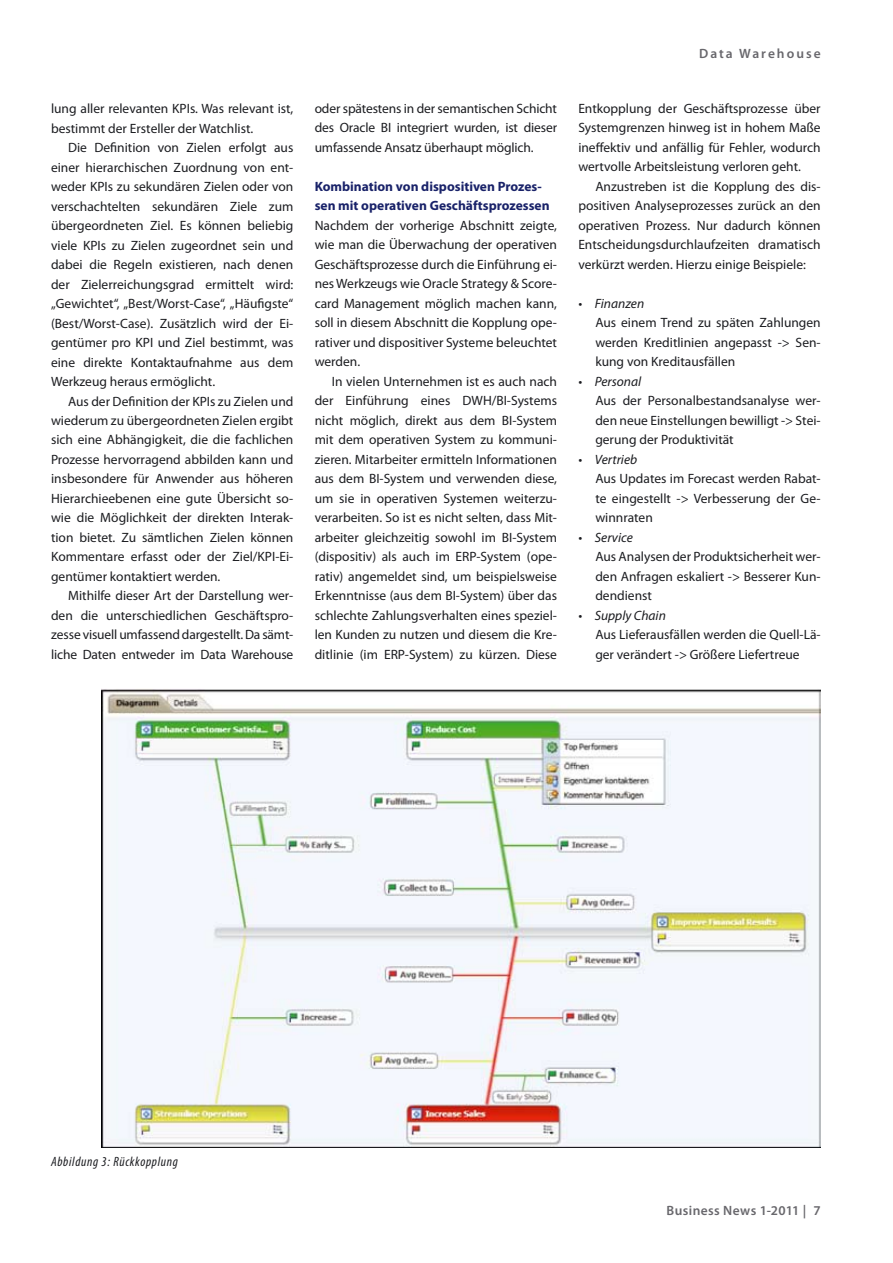
<style>
.page{position:relative;width:893px;height:1263px;background:#fff}
.page>*{position:absolute;margin:0;border:0;box-sizing:border-box;transform-origin:0 0}
.t1{font:13.5px/19.5px "Myriad Pro";color:#1b1c20;text-align:justify}
.t2{font:700 13.5px/19.5px "Myriad Pro";color:#192269}
.t3{font:italic 13.5px "Myriad Pro";color:#1b1c20}
.t4{font:italic condensed 13.5px "Myriad Pro";letter-spacing:.05em;color:#1b1c20}
.t5{font:600 13.5px "Myriad Pro";letter-spacing:.035em;color:#68676c}
.t6{font:600 13.5px "Myriad Pro";letter-spacing:.15em;color:#68676c}
</style>
<div class="page">
<img style="left:101px;top:689px;width:720px;height:458px">
<p class="t1" style="left:51px;top:99px;width:244px">lung aller relevanten KPIs. Was relevant ist, bestimmt der Ersteller der Watchlist.</p>
<p class="t1" style="left:51px;top:138px;width:244px;text-indent:17px">Die Definition von Zielen erfolgt aus einer hierarchischen Zuordnung von ent&shy;weder KPIs zu sekundären Zielen oder von verschachtelten sekundären Ziele zum übergeordneten Ziel. Es können beliebig viele KPIs zu Zielen zugeordnet sein und dabei die Regeln existieren, nach denen der Zielerreichungsgrad ermittelt wird: „Gewichtet“, „Best/Worst-Case“, „Häufigste“ (Best/Worst-Case). Zusätzlich wird der Ei&shy;gentümer pro KPI und Ziel bestimmt, was eine direkte Kontaktaufnahme aus dem Werkzeug heraus ermöglicht.</p>
<p class="t1" style="left:51px;top:391px;width:244px;text-indent:17px">Aus der Definition der KPIs zu Zielen und wiederum zu übergeordneten Zielen ergibt sich eine Abhängigkeit, die die fachlichen Prozesse hervorragend abbilden kann und insbesondere für Anwender aus höheren Hierarchieebenen eine gute Übersicht so&shy;wie die Möglichkeit der direkten Interak&shy;tion bietet. Zu sämtlichen Zielen können Kommentare erfasst oder der Ziel/KPI-Ei&shy;gentümer kontaktiert werden.</p>
<p class="t1" style="left:51px;top:586px;width:244px;text-indent:17px">Mithilfe dieser Art der Darstellung wer&shy;den die unterschiedlichen Geschäftspro&shy;zesse visuell umfassend dargestellt. Da sämt&shy;liche Daten entweder im Data Warehouse</p>
<p class="t1" style="left:315px;top:98px;width:244px">oder spätestens in der semantischen Schicht des Oracle BI integriert wurden, ist dieser umfassende Ansatz überhaupt möglich.</p>
<p class="t2" style="left:315px;top:176px;width:236px">Kombination von dispositiven Prozes&shy;sen mit operativen Geschäftsprozessen</p>
<p class="t1" style="left:315px;top:215px;width:244px">Nachdem der vorherige Abschnitt zeigte, wie man die Überwachung der operativen Geschäftsprozesse durch die Einführung ei&shy;nes Werkzeugs wie Oracle Strategy &amp; Score&shy;card Management möglich machen kann, soll in diesem Abschnitt die Kopplung ope&shy;rativer und dispositiver Systeme beleuchtet werden.</p>
<p class="t1" style="left:315px;top:371px;width:244px;text-indent:17px">In vielen Unternehmen ist es auch nach der Einführung eines DWH/BI-Systems nicht möglich, direkt aus dem BI-System mit dem operativen System zu kommuni&shy;zieren. Mitarbeiter ermitteln Informationen aus dem BI-System und verwenden diese, um sie in operativen Systemen weiterzu&shy;verarbeiten. So ist es nicht selten, dass Mit&shy;arbeiter gleichzeitig sowohl im BI-System (dispositiv) als auch im ERP-System (ope&shy;rativ) angemeldet sind, um beispielsweise Erkenntnisse (aus dem BI-System) über das schlechte Zahlungsverhalten eines speziel&shy;len Kunden zu nutzen und diesem die Kre&shy;ditlinie (im ERP-System) zu kürzen. Diese</p>
<p class="t6" style="left:699px;top:45px;width:123px">Data Warehouse</p>
<p class="t1" style="left:578px;top:98px;width:244px">Entkopplung der Geschäftsprozesse über Systemgrenzen hinweg ist in hohem Maße ineffektiv und anfällig für Fehler, wodurch wertvolle Arbeitsleistung verloren geht.</p>
<p class="t1" style="left:578px;top:176px;width:244px;text-indent:17px">Anzustreben ist die Kopplung des dis&shy;positiven Analyseprozesses zurück an den operativen Prozess. Nur dadurch können Entscheidungsdurchlaufzeiten dramatisch verkürzt werden. Hierzu einige Beispiele:</p>
<p class="t3" style="left:578px;top:295px;width:67px">• Finanzen</p>
<p class="t1" style="left:595px;top:313px;width:227px">Aus einem Trend zu späten Zahlungen werden Kreditlinien angepasst -&gt; Sen&shy;kung von Kreditausfällen</p>
<p class="t3" style="left:578px;top:373px;width:64px">• Personal</p>
<p class="t1" style="left:595px;top:391px;width:227px">Aus der Personalbestandsanalyse wer&shy;den neue Einstellungen bewilligt -&gt; Stei&shy;gerung der Produktivität</p>
<p class="t3" style="left:578px;top:451px;width:60px">• Vertrieb</p>
<p class="t1" style="left:595px;top:469px;width:227px">Aus Updates im Forecast werden Rabat&shy;te eingestellt -&gt; Verbesserung der Ge&shy;winnraten</p>
<p class="t3" style="left:578px;top:529px;width:56px">• Service</p>
<p class="t1" style="left:595px;top:547px;width:227px">Aus Analysen der Produktsicherheit wer&shy;den Anfragen eskaliert -&gt; Besserer Kun&shy;dendienst</p>
<p class="t3" style="left:578px;top:607px;width:89px">• Supply Chain</p>
<p class="t1" style="left:595px;top:625px;width:227px">Aus Lieferausfällen werden die Quell-Lä&shy;ger verändert -&gt; Größere Liefertreue</p>
<p class="t4" style="left:51px;top:1153px;width:128px">Abbildung 3: Rückkopplung</p>
<p class="t5" style="left:666px;top:1202px;width:156px">Business News 1-2011 | 7</p>
</div>
